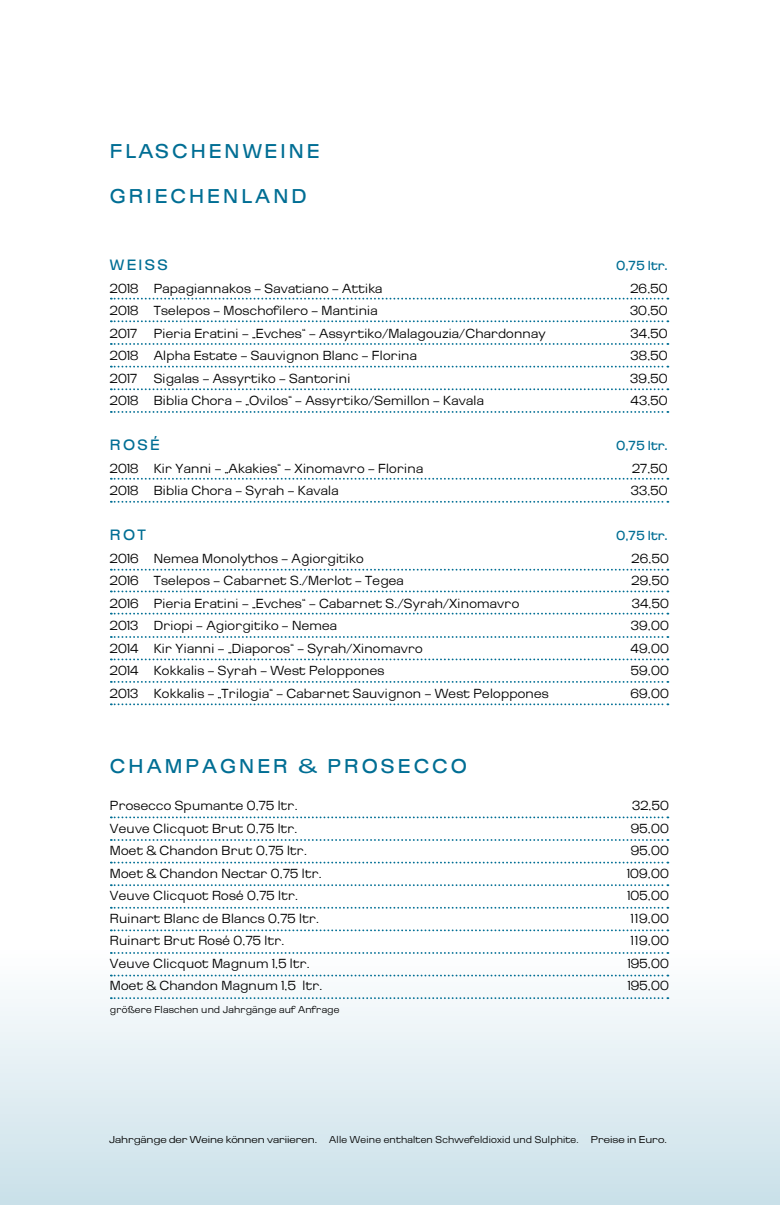
<style>
.page{position:relative;width:780px;height:1205px;background:#fff}
.page>*{position:absolute;margin:0;border:0;box-sizing:border-box;transform-origin:0 0}
.t1{font:20px "Cg Brazilia Seven";letter-spacing:.16em;color:#006e94;scale:.95 1}
.t2{font:15px "Cg Brazilia Seven";letter-spacing:.16em;color:#006e94;scale:.95 1}
.t3{font:13.12px "Cg Brazilia Three";letter-spacing:.02em;color:#000;scale:.9 1}
.t4{font:13.12px "Cg Brazilia Seven";color:#006e94;scale:.95 1}
.t5{font:10px "Cg Brazilia Three";letter-spacing:.02em;color:#000}
.t6{font:10px "Cg Brazilia Three";letter-spacing:.02em;color:#000;scale:.9 1}
</style>
<div class="page">
<div style="left:0;top:946px;width:780px;height:259px;background:linear-gradient(to bottom,#fefeff,#c9e0e9)"></div>
<svg style="left:111px;top:298px;width:557px;height:2px"></svg>
<svg style="left:111px;top:320px;width:557px;height:2px"></svg>
<svg style="left:111px;top:343px;width:557px;height:2px"></svg>
<svg style="left:111px;top:366px;width:557px;height:1px"></svg>
<svg style="left:111px;top:569px;width:557px;height:2px"></svg>
<svg style="left:111px;top:590px;width:557px;height:2px"></svg>
<svg style="left:111px;top:613px;width:557px;height:1px"></svg>
<svg style="left:111px;top:636px;width:557px;height:2px"></svg>
<svg style="left:111px;top:658px;width:557px;height:2px"></svg>
<svg style="left:111px;top:681px;width:557px;height:2px"></svg>
<svg style="left:111px;top:816px;width:557px;height:2px"></svg>
<svg style="left:111px;top:703px;width:557px;height:2px"></svg>
<svg style="left:111px;top:388px;width:557px;height:2px"></svg>
<svg style="left:111px;top:411px;width:557px;height:2px"></svg>
<svg style="left:111px;top:478px;width:557px;height:2px"></svg>
<svg style="left:111px;top:501px;width:557px;height:2px"></svg>
<svg style="left:111px;top:839px;width:557px;height:2px"></svg>
<svg style="left:111px;top:884px;width:557px;height:2px"></svg>
<svg style="left:111px;top:929px;width:557px;height:2px"></svg>
<svg style="left:111px;top:861px;width:557px;height:2px"></svg>
<svg style="left:111px;top:907px;width:557px;height:2px"></svg>
<svg style="left:111px;top:952px;width:557px;height:2px"></svg>
<svg style="left:111px;top:974px;width:557px;height:2px"></svg>
<svg style="left:111px;top:997px;width:557px;height:2px"></svg>
<h1 class="t1" style="left:110px;top:138px;width:178px">FLASCHENWEINE</h1>
<h1 class="t1" style="left:110px;top:183px;width:209px">GRIECH ENLA ND</h1>
<p class="t2" style="left:110px;top:255px;width:30px">WEISS</p>
<p class="t4" style="left:616px;top:257px;width:56px">0,75 LTR.</p>
<p class="t3" style="left:110px;top:280px;width:304px">2018 Papagiannakos – Savatiano – Attika</p>
<p class="t3" style="left:630px;top:280px;width:43px">26,50</p>
<p class="t3" style="left:110px;top:302px;width:299px">2018 Tselepos – Moschofilero – Mantinia</p>
<p class="t3" style="left:630px;top:302px;width:43px">30,50</p>
<p class="t3" style="left:110px;top:325px;width:32px">2017</p>
<p class="t3" style="left:154px;top:325px;width:437px">Pieria Eratini – „Evches“ – Assyrtiko/Malagouzia/Chardonnay</p>
<p class="t3" style="left:630px;top:325px;width:43px">34,50</p>
<p class="t3" style="left:110px;top:347px;width:342px">2018 Alpha Estate – Sauvignon Blanc – Florina</p>
<p class="t3" style="left:630px;top:347px;width:43px">38,50</p>
<p class="t3" style="left:110px;top:370px;width:32px">2017</p>
<p class="t3" style="left:154px;top:370px;width:220px">Sigalas – Assyrtiko – Santorini</p>
<p class="t3" style="left:630px;top:370px;width:43px">39,50</p>
<p class="t3" style="left:110px;top:392px;width:417px">2018 Biblia Chora – „Ovilos“ – Assyrtiko/Semillon – Kavala</p>
<p class="t3" style="left:630px;top:392px;width:43px">43,50</p>
<p class="t2" style="left:110px;top:435px;width:54px">R OSÉ</p>
<p class="t4" style="left:616px;top:437px;width:56px">0,75 LTR.</p>
<p class="t3" style="left:110px;top:460px;width:349px">2018 Kir Yanni – „Akakies“ – Xinomavro – Florina</p>
<p class="t3" style="left:632px;top:460px;width:41px">27,50</p>
<p class="t3" style="left:110px;top:482px;width:256px">2018 Biblia Chora – Syrah – Kavala</p>
<p class="t3" style="left:630px;top:482px;width:42px">33,50</p>
<p class="t2" style="left:110px;top:525px;width:39px">ROT</p>
<p class="t4" style="left:616px;top:527px;width:56px">0,75 LTR.</p>
<p class="t3" style="left:110px;top:550px;width:283px">2016 Nemea Monolythos – Agiorgitiko</p>
<p class="t3" style="left:631px;top:550px;width:43px">26,50</p>
<p class="t3" style="left:110px;top:572px;width:328px">2016 Tselepos – Cabarnet S./Merlot – Tegea</p>
<p class="t3" style="left:631px;top:572px;width:43px">29,50</p>
<p class="t3" style="left:110px;top:595px;width:456px">2016 Pieria Eratini – „Evches“ – Cabarnet S./Syrah/Xinomavro</p>
<p class="t3" style="left:631px;top:595px;width:43px">34,50</p>
<p class="t3" style="left:110px;top:617px;width:254px">2013 Driopi – Agiorgitiko – Nemea</p>
<p class="t3" style="left:631px;top:617px;width:44px">39,00</p>
<p class="t3" style="left:110px;top:640px;width:349px">2014 Kir Yianni – „Diaporos“ – Syrah/Xinomavro</p>
<p class="t3" style="left:630px;top:640px;width:44px">49,00</p>
<p class="t3" style="left:110px;top:662px;width:307px">2014 Kokkalis – Syrah – West Peloppones</p>
<p class="t3" style="left:630px;top:662px;width:44px">59,00</p>
<p class="t3" style="left:110px;top:685px;width:489px">2013 Kokkalis – „Trilogia“ – Cabarnet Sauvignon – West Peloppones</p>
<p class="t3" style="left:630px;top:685px;width:44px">69,00</p>
<h1 class="t1" style="left:110px;top:753px;width:39px">CHAM</h1>
<h1 class="t1" style="left:185px;top:753px;width:298px">PAG NER &amp; P ROSECC O</h1>
<p class="t3" style="left:110px;top:797px;width:210px">Prosecco Spumante 0,75 ltr.</p>
<p class="t3" style="left:632px;top:797px;width:42px">32,50</p>
<p class="t3" style="left:110px;top:820px;width:210px">Veuve Clicquot Brut 0,75 ltr.</p>
<p class="t3" style="left:630px;top:820px;width:44px">95,00</p>
<p class="t3" style="left:110px;top:842px;width:220px">Moet &amp; Chandon Brut 0,75 ltr.</p>
<p class="t3" style="left:630px;top:842px;width:44px">95,00</p>
<p class="t3" style="left:110px;top:865px;width:237px">Moet &amp; Chandon Nectar 0,75 ltr.</p>
<p class="t3" style="left:627px;top:865px;width:48px">109,00</p>
<p class="t3" style="left:110px;top:887px;width:211px">Veuve Clicquot Rosé 0,75 ltr.</p>
<p class="t3" style="left:627px;top:887px;width:48px">105,00</p>
<p class="t3" style="left:110px;top:910px;width:234px">Ruinart Blanc de Blancs 0,75 ltr.</p>
<p class="t3" style="left:630px;top:910px;width:44px">119,00</p>
<p class="t3" style="left:110px;top:932px;width:195px">Ruinart Brut Rosé 0,75 ltr.</p>
<p class="t3" style="left:630px;top:932px;width:44px">119,00</p>
<p class="t3" style="left:110px;top:955px;width:224px">Veuve Clicquot Magnum 1,5 ltr.</p>
<p class="t3" style="left:627px;top:955px;width:47px">195,00</p>
<p class="t3" style="left:110px;top:977px;width:238px">Moet &amp; Chandon Magnum 1,5 ltr.</p>
<p class="t3" style="left:627px;top:977px;width:47px">195,00</p>
<p class="t6" style="left:110px;top:1003px;width:256px">größere Flaschen und Jahrgänge auf Anfrage</p>
<p class="t5" style="left:109px;top:1133px;width:559px">Jahrgänge der Weine können variieren. Alle Weine enthalten Schwefeldioxid und Sulphite. Preise in Euro.</p>
</div>
